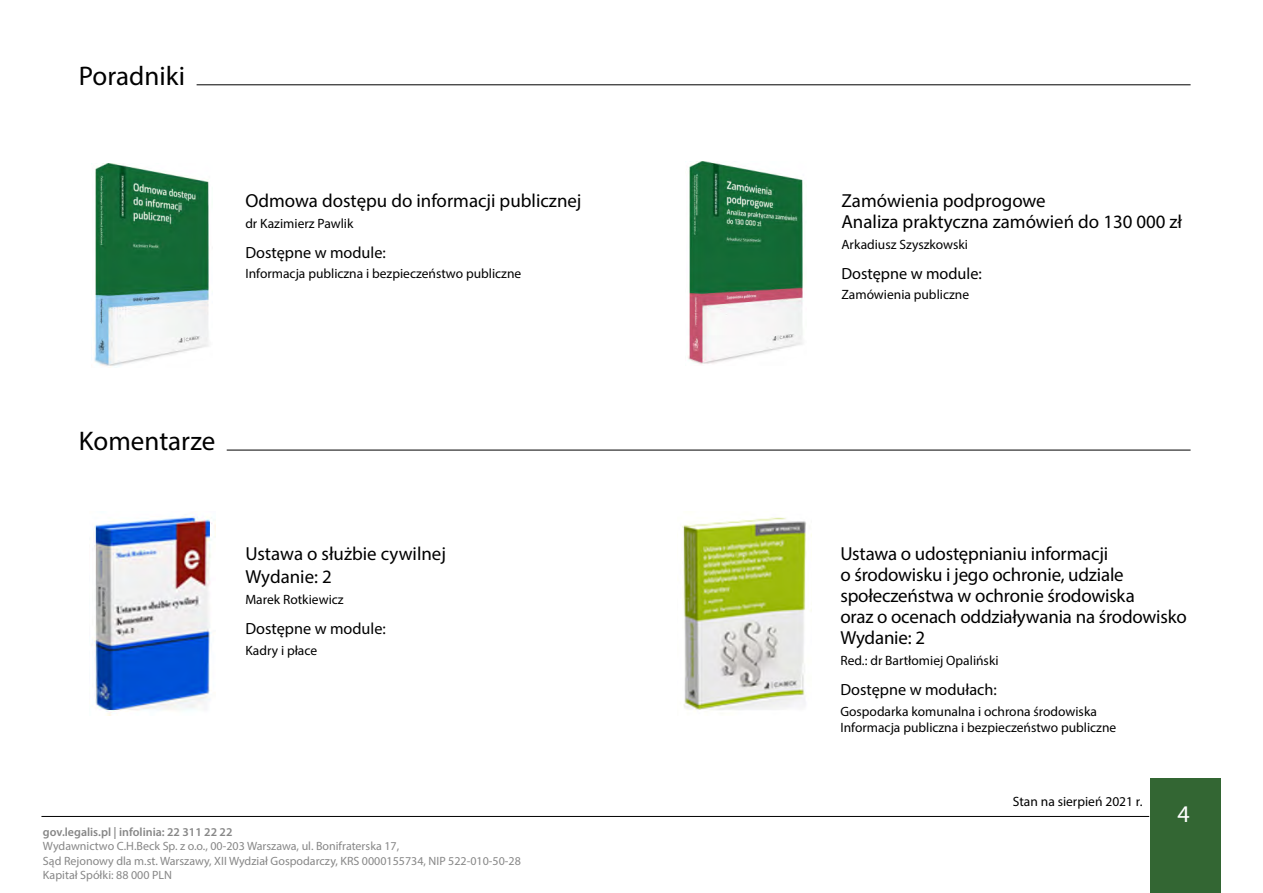
<style>
.page{position:relative;width:1263px;height:893px;background:#fff}
.page>*{position:absolute;margin:0;border:0;box-sizing:border-box;transform-origin:0 0}
.t1{font:27px "Myriad Pro";color:#000}
.t2{font:24px "Myriad Pro";color:#fff}
.t3{font:18.9px/21px "Myriad Pro";letter-spacing:-.01em;color:#000}
.t4{font:16.2px "Myriad Pro";color:#000}
.t5{font:13.5px/16.2px "Myriad Pro";color:#000}
.t6{font:12px/14.4px "Myriad Pro";color:#878787}
.t7{font:600 12px "Myriad Pro";color:#878787}
</style>
<div class="page">
<hr style="left:41px;top:816px;width:1108px;height:1px;background:#000">
<div style="left:1150px;top:779px;width:70px;height:114px;background:#363"></div>
<hr style="left:197px;top:85px;width:993px;height:1px;background:#000">
<img style="left:94px;top:164px;width:115px;height:204px">
<img style="left:688px;top:162px;width:115px;height:203px">
<hr style="left:227px;top:450px;width:963px;height:1px;background:#000">
<img style="left:92px;top:516px;width:123px;height:199px">
<img style="left:682px;top:517px;width:125px;height:193px">
<h1 class="t1" style="left:79px;top:59px;width:108px">Poradniki</h1>
<p class="t3" style="left:245px;top:189px;width:338px">Odmowa dostępu do informacji publicznej</p>
<p class="t5" style="left:245px;top:215px;width:110px">dr Kazimierz Pawlik</p>
<p class="t4" style="left:245px;top:242px;width:142px">Dostępne w module:</p>
<p class="t5" style="left:245px;top:265px;width:277px">Informacja publiczna i bezpieczeństwo publiczne</p>
<h1 class="t1" style="left:79px;top:424px;width:138px">Komentarze</h1>
<p class="t3" style="left:245px;top:542px;width:202px;line-height:22.6px">Ustawa o służbie cywilnej<br>Wydanie: 2</p>
<p class="t5" style="left:245px;top:591px;width:100px">Marek Rotkiewicz</p>
<p class="t4" style="left:245px;top:619px;width:142px">Dostępne w module:</p>
<p class="t5" style="left:245px;top:642px;width:73px">Kadry i płace</p>
<p class="t7" style="left:43px;top:824px;width:191px">gov.legalis.pl | infolinia: 22 311 22 22</p>
<p class="t6" style="left:43px;top:839px;width:479px">Wydawnictwo C.H.Beck Sp. z o.o., 00-203 Warszawa, ul. Bonifraterska 17,<br>Sąd Rejonowy dla m.st. Warszawy, XII Wydział Gospodarczy, KRS 0000155734, NIP 522-010-50-28<br>Kapitał Spółki: 88 000 PLN</p>
<p class="t3" style="left:841px;top:189px;width:342px">Zamówienia podprogowe<br>Analiza praktyczna zamówień do 130 000 zł</p>
<p class="t5" style="left:841px;top:236px;width:128px">Arkadiusz Szyszkowski</p>
<p class="t4" style="left:841px;top:263px;width:142px">Dostępne w module:</p>
<p class="t5" style="left:841px;top:286px;width:129px">Zamówienia publiczne</p>
<p class="t3" style="left:840px;top:543px;width:348px">Ustawa o udostępnianiu informacji<br>o środowisku i jego ochronie, udziale społeczeństwa w ochronie środowiska<br>oraz o ocenach oddziaływania na środowisko Wydanie: 2</p>
<p class="t5" style="left:840px;top:652px;width:160px">Red.: dr Bartłomiej Opaliński</p>
<p class="t4" style="left:840px;top:680px;width:158px">Dostępne w modułach:</p>
<p class="t5" style="left:840px;top:703px;width:277px">Gospodarka komunalna i ochrona środowiska<br>Informacja publiczna i bezpieczeństwo publiczne</p>
<p class="t5" style="left:1013px;top:793px;width:131px">Stan na sierpień 2021 r.</p>
<p class="t2" style="left:1177px;top:799px;width:14px">4</p>
</div>
